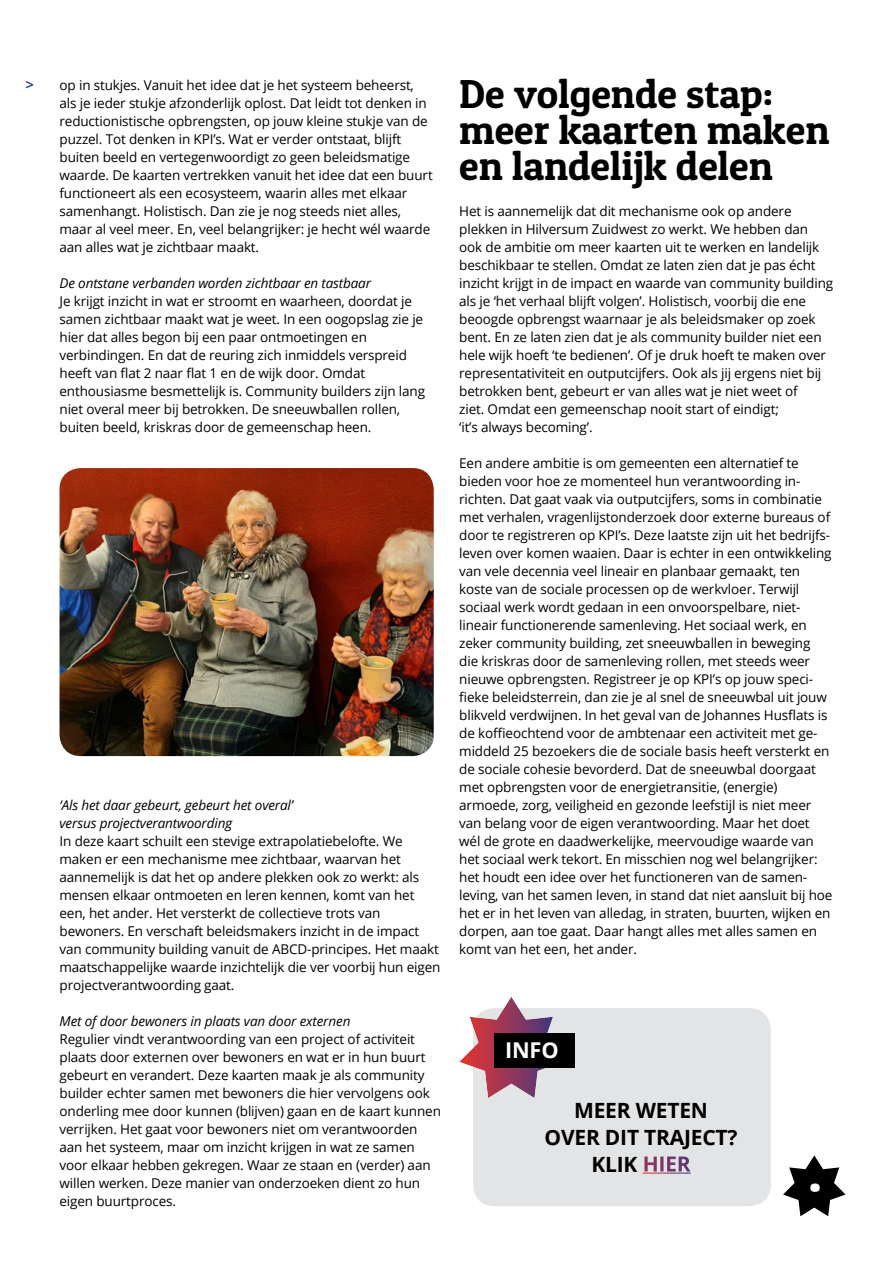
<style>
.page{position:relative;width:893px;height:1263px;background:#fff}
.page>*{position:absolute;margin:0;border:0;box-sizing:border-box;transform-origin:0 0}
.t1{font:40.5px/36px "Patua One";color:#000}
.t2{font:39px "Patua One";color:#fff}
.t3{font:700 21.75px "Open Sans";color:#fff}
.t4{font:700 21px/27px "Open Sans";letter-spacing:-.01em;color:#000;text-align:center}
.t5{font:600 15px "Open Sans";color:#003587}
.t6{font:13.5px/18px "Open Sans";letter-spacing:-.01em;color:#000}
.t7{font:italic 13.5px/18px "Open Sans";letter-spacing:-.01em;color:#000}
.s1{color:#fff}
</style>
<div class="page">
<img style="left:60px;top:468px;width:374px;height:288px">
<svg style="left:783px;top:1155px;width:62px;height:61px"></svg>
<div style="left:473px;top:1008px;width:298px;height:198px;background:#e3e4e5;border-radius:21px"></div>
<svg style="left:459px;top:997px;width:104px;height:101px"></svg>
<div style="left:494px;top:1033px;width:81px;height:34px;background:#000"></div>
<hr style="left:643px;top:1172px;width:48px;height:1px;background:#fff">
<p class="t5" style="left:25px;top:76px;width:10px">&gt;</p>
<p class="t6" style="left:60px;top:77px;width:375px">op in stukjes. Vanuit het idee dat je het systeem beheerst, als je ieder stukje afzonderlijk oplost. Dat leidt tot denken in reductionistische opbrengsten, op jouw kleine stukje van de puzzel. Tot denken in KPI’s. Wat er verder ontstaat, blijft buiten beeld en vertegenwoordigt zo geen beleidsmatige waarde. De kaarten vertrekken vanuit het idee dat een buurt functioneert als een ecosysteem, waarin alles met elkaar samenhangt. Holistisch. Dan zie je nog steeds niet alles, maar al veel meer. En, veel belangrijker: je hecht wél waarde aan alles wat je zichtbaar maakt.</p>
<p class="t7" style="left:60px;top:274px;width:313px">De ontstane verbanden worden zichtbaar en tastbaar</p>
<p class="t6" style="left:60px;top:293px;width:367px">Je krijgt inzicht in wat er stroomt en waarheen, doordat je samen zichtbaar maakt wat je weet. In een oogopslag zie je hier dat alles begon bij een paar ontmoetingen en verbindingen. En dat de reuring zich inmiddels verspreid heeft van flat 2 naar flat 1 en de wijk door. Omdat enthousiasme besmettelijk is. Community builders zijn lang niet overal meer bij betrokken. De sneeuwballen rollen, buiten beeld, kriskras door de gemeenschap heen.</p>
<p class="t7" style="left:60px;top:796px;width:235px">‘Als het daar gebeurt, gebeurt het overal’ versus projectverantwoording</p>
<p class="t6" style="left:60px;top:832px;width:382px">In deze kaart schuilt een stevige extrapolatiebelofte. We maken er een mechanisme mee zichtbaar, waarvan het aannemelijk is dat het op andere plekken ook zo werkt: als mensen elkaar ontmoeten en leren kennen, komt van het een, het ander. Het versterkt de collectieve trots van bewoners. En verschaft beleidsmakers inzicht in de impact van community building vanuit de ABCD-principes. Het maakt maatschappelijke waarde inzichtelijk die ver voorbij hun eigen projectverantwoording gaat.</p>
<p class="t7" style="left:60px;top:1013px;width:292px">Met of door bewoners in plaats van door externen</p>
<p class="t6" style="left:60px;top:1031px;width:383px">Regulier vindt verantwoording van een project of activiteit plaats door externen over bewoners en wat er in hun buurt gebeurt en verandert. Deze kaarten maak je als community builder echter samen met bewoners die hier vervolgens ook onderling mee door kunnen (blijven) gaan en de kaart kunnen verrijken. Het gaat voor bewoners niet om verantwoorden aan het systeem, maar om inzicht krijgen in wat ze samen voor elkaar hebben gekregen. Waar ze staan en (verder) aan willen werken. Deze manier van onderzoeken dient zo hun eigen buurtproces.</p>
<h1 class="t1" style="left:459px;top:80px;width:372px">De volgende stap: meer kaarten maken en landelijk delen</h1>
<p class="t6" style="left:459px;top:203px;width:375px">Het is aannemelijk dat dit mechanisme ook op andere plekken in Hilversum Zuidwest zo werkt. We hebben dan ook de ambitie om meer kaarten uit te werken en landelijk beschikbaar te stellen. Omdat ze laten zien dat je pas écht inzicht krijgt in de impact en waarde van community building als je ‘het verhaal blijft volgen’. Holistisch, voorbij die ene beoogde opbrengst waarnaar je als beleidsmaker op zoek bent. En ze laten zien dat je als community builder niet een hele wijk hoeft ‘te bedienen’. Of je druk hoeft te maken over representativiteit en outputcijfers. Ook als jij ergens niet bij betrokken bent, gebeurt er van alles wat je niet weet of<br>ziet. Omdat een gemeenschap nooit start of eindigt;<br>‘it’s always becoming’.</p>
<p class="t6" style="left:459px;top:455px;width:375px">Een andere ambitie is om gemeenten een alternatief te bieden voor hoe ze momenteel hun verantwoording in&shy;richten. Dat gaat vaak via outputcijfers, soms in combinatie met verhalen, vragenlijstonderzoek door externe bureaus of door te registreren op KPI’s. Deze laatste zijn uit het bedrijfs&shy;leven over komen waaien. Daar is echter in een ontwikkeling van vele decennia veel lineair en planbaar gemaakt, ten koste van de sociale processen op de werkvloer. Terwijl sociaal werk wordt gedaan in een onvoorspelbare, niet&shy;lineair functionerende samenleving. Het sociaal werk, en zeker community building, zet sneeuwballen in beweging die kriskras door de samenleving rollen, met steeds weer nieuwe opbrengsten. Registreer je op KPI’s op jouw speci&shy;fieke beleidsterrein, dan zie je al snel de sneeuwbal uit jouw blikveld verdwijnen. In het geval van de Johannes Husflats is de koffieochtend voor de ambtenaar een activiteit met ge&shy;middeld 25 bezoekers die de sociale basis heeft versterkt en de sociale cohesie bevorderd. Dat de sneeuwbal doorgaat met opbrengsten voor de energietransitie, (energie) armoede, zorg, veiligheid en gezonde leefstijl is niet meer van belang voor de eigen verantwoording. Maar het doet wél de grote en daadwerkelijke, meervoudige waarde van het sociaal werk tekort. En misschien nog wel belangrijker: het houdt een idee over het functioneren van de samen&shy;leving, van het samen leven, in stand dat niet aansluit bij hoe het er in het leven van alledag, in straten, buurten, wijken en dorpen, aan toe gaat. Daar hangt alles met alles samen en komt van het een, het ander.</p>
<h3 class="t3" style="left:505px;top:1042px;width:55px">INFO</h3>
<h3 class="t4" style="left:544px;top:1098px;width:194px">MEER WETEN<br>OVER DIT TRAJECT?<br>KLIK <span class="s1">HIER</span></h3>
<h2 class="t2" style="left:808px;top:1159px;width:16px">•</h2>
</div>
